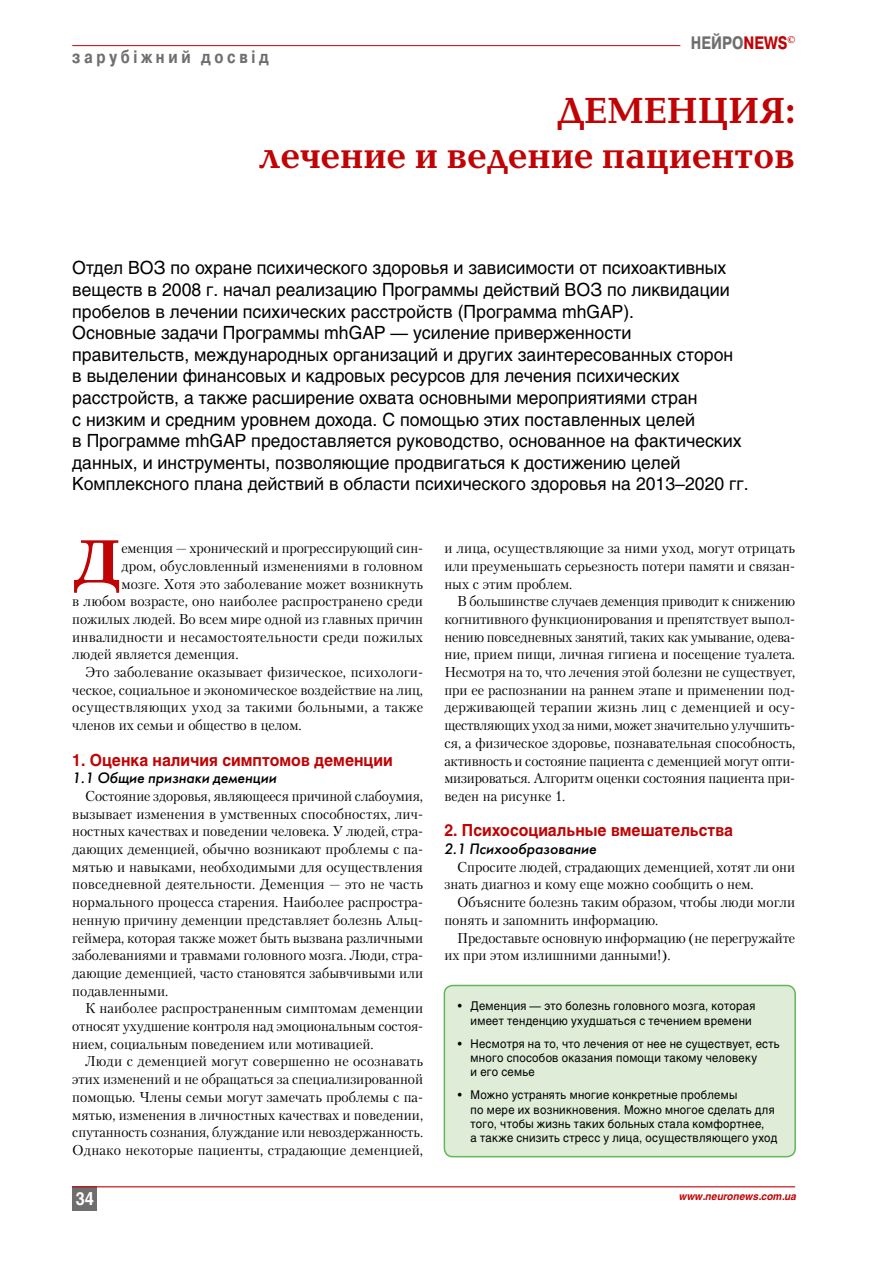
<style>
.page{position:relative;width:893px;height:1263px;background:#fff}
.page>*{position:absolute;margin:0;border:0;box-sizing:border-box;transform-origin:0 0}
.t1{font:700 60.3px "Petersburg C";color:#c00304;scale:1.04 1}
.t2{font:700 37.5px/45px "Baltica C";color:#c00304;text-align:right}
.t3{font:18px/21.6px "Helios C";color:#000}
.t4{font:700 18px "Pragmatica C";letter-spacing:.25em;color:#6e6e6e;scale:.8 1}
.t5{font:700 18px "Pragmatica C";color:#6e6e6e;scale:.8 1}
.t6{font:700 18px "Helios C";color:#fff;scale:.9 1}
.t7{font:700 16.5px "Helios C";color:#c00304;scale:.95 1}
.t8{font:italic 15px "Futuris C";color:#000}
.t9{font:14.25px/17.7px "Petersburg C";color:#000;text-align:justify;scale:.96 1}
.t10{font:14.25px/17.7px "Petersburg C";color:#000;text-align:justify}
.t11{font:14.25px "Petersburg C";letter-spacing:.02em;color:#000}
.t12{font:12px/14.4px "Helios C";letter-spacing:.02em;color:#000;scale:.95 1}
.t13{font:italic 700 10.5px "Helios C";color:#c00304;scale:.95 1}
.s1{color:#c00304}
</style>
<div class="page">
<div style="left:72px;top:1186px;width:24px;height:24px;background:#6e6e6e"></div>
<hr style="left:72px;top:1186px;width:723px;height:1px;background:#c00304">
<hr style="left:72px;top:45px;width:608px;height:1px;background:#c00304">
<div style="left:444px;top:985px;width:351px;height:172px;background:#dfedd8;border-radius:9px"></div>
<div style="left:444px;top:985px;width:352px;height:172px;border:2px solid #64b659;border-radius:9px"></div>
<p class="t4" style="left:72px;top:47px;width:247px">зарубіжний досвід</p>
<p class="t5" style="left:691px;top:32px;width:132px">НЕЙРО<span class="s1">NEWS</span><sup>©</sup></p>
<h2 class="t2" style="left:259px;top:89px;width:538px">деменциЯ:<br>лечение и ведение пациентов</h2>
<p class="t3" style="left:72px;top:257px;width:678px">Отдел ВОЗ по охране психического здоровья и зависимости от психоактивных веществ в 2008 г. начал реализацию Программы действий ВОЗ по ликвидации пробелов в лечении психических расстройств (Программа mhGAP).<br>Основные задачи Программы mhGAP — усиление приверженности правительств, международных организаций и других заинтересованных сторон<br>в выделении финансовых и кадровых ресурсов для лечения психических расстройств, а также расширение охвата основными мероприятиями стран<br>с низким и средним уровнем дохода. С помощью этих поставленных целей<br>в Программе mhGAP предоставляется руководство, основанное на фактических данных, и инструменты, позволяющие продвигаться к достижению целей Комплексного плана действий в области психического здоровья на 2013–2020 гг.</p>
<h1 class="t1" style="left:72px;top:524px;width:48px">Д</h1>
<p class="t9" style="left:122px;top:539px;width:316px">еменция — хронический и прогрессирующий син-</p>
<p class="t10" style="left:122px;top:557px;width:303px">дром, обусловленный изменениями в головном</p>
<p class="t10" style="left:122px;top:574px;width:303px">мозге. Хотя это заболевание может возникнуть</p>
<p class="t10" style="left:72px;top:592px;width:352px">в любом возрасте, оно наиболее распространено среди</p>
<p class="t10" style="left:72px;top:610px;width:352px">пожилых людей. Во всем мире одной из главных причин</p>
<p class="t10" style="left:72px;top:628px;width:352px">инвалидности и несамостоятельности среди пожилых</p>
<p class="t10" style="left:72px;top:645px;width:168px">людей -является деменция.</p>
<p class="t10" style="left:85px;top:663px;width:340px">Это заболевание оказывает физическое, психологи-</p>
<p class="t10" style="left:72px;top:681px;width:352px">ческое, социальное и экономическое воздействие на лиц,</p>
<p class="t11" style="left:72px;top:699px;width:352px">осуществляющих уход за такими больными, а также</p>
<p class="t10" style="left:72px;top:716px;width:231px">членов их семьи и общество в целом.</p>
<p class="t7" style="left:72px;top:750px;width:339px">1. Оценка наличия симптомов деменции</p>
<p class="t8" style="left:72px;top:769px;width:206px">1.1 Общие признаки деменции</p>
<p class="t9" style="left:72px;top:787px;width:367px;text-indent:13px">Состояние здоровья, являющееся причиной слабоумия, вызывает изменения в умственных способностях, лич&shy;ностных качествах и поведении человека. У людей, стра&shy;дающих деменцией, обычно возникают проблемы с па&shy;мятью и навыками, необходимыми для осуществления повседневной деятельности. Деменция — это не часть нормального процесса старения. Наиболее распростра&shy;ненную причину деменции представляет болезнь Альц&shy;геймера, которая также может быть вызвана различными заболеваниями и травмами головного мозга. Люди, стра&shy;дающие деменцией, часто становятся забывчивыми или подавленными.</p>
<p class="t10" style="left:72px;top:999px;width:352px;text-indent:13px">К наиболее распространенным симптомам деменции относят ухудшение контроля над эмоциональным состоя&shy;нием, социальным поведением или мотивацией.</p>
<p class="t10" style="left:72px;top:1052px;width:352px;text-indent:13px">Люди с деменцией могут совершенно не осознавать этих изменений и не обращаться за специализированной помощью. Члены семьи могут замечать проблемы с па&shy;мятью, изменения в личностных качествах и поведении, спутанность сознания, блуждание или невоздержанность.<br>Однако некоторые пациенты, страдающие деменцией,</p>
<p class="t6" style="left:76px;top:1188px;width:22px">34</p>
<p class="t10" style="left:444px;top:539px;width:352px">и лица, осуществляющие за ними уход, могут отрицать или преуменьшать серьезность потери памяти и связан&shy;ных с этим проблем.</p>
<p class="t9" style="left:444px;top:592px;width:367px;text-indent:13px">В большинстве случаев деменция приводит к снижению когнитивного функционирования и препятствует выпол&shy;нению повседневных занятий, таких как умывание, одева&shy;ние, прием пищи, личная гигиена и посещение -туалета.<br>Несмотря на то, что лечения этой болезни не существует, при ее распознании на раннем этапе и применении под&shy;держивающей терапии жизнь лиц с деменцией и осу&shy;ществляющих уход за ними, может значительно улучшить&shy;ся, а физическое здоровье, познавательная способность, активность и состояние пациента с деменцией могут опти&shy;мизироваться. Алгоритм оценки состояния пациента при&shy;веден на рисунке 1.</p>
<p class="t7" style="left:444px;top:821px;width:305px">2. Психосоциальные вмешательства</p>
<p class="t8" style="left:444px;top:840px;width:154px">2.1 Психообразование</p>
<p class="t10" style="left:444px;top:858px;width:352px;text-indent:13px">Спросите людей, страдающих деменцией, хотят ли они знать диагноз и кому еще можно сообщить о нем.</p>
<p class="t10" style="left:444px;top:893px;width:352px;text-indent:13px">Объясните болезнь таким образом, чтобы люди могли понять и запомнить информацию.</p>
<p class="t9" style="left:444px;top:928px;width:367px;text-indent:13px">Предоставьте основную информацию (не перегружайте их при этом излишними данными!).</p>
<p class="t12" style="left:458px;top:999px;width:315px;text-align:right">• Деменция — это болезнь головного мозга, которая имеет тенденцию ухудшаться с течением времени</p>
<p class="t12" style="left:471px;top:1036px;width:327px;text-indent:-13px">• Несмотря на то, что лечения от нее не существует, есть много способов оказания помощи такому человеку<br>и его семье</p>
<p class="t12" style="left:471px;top:1088px;width:324px;text-indent:-13px">• Можно устранять многие конкретные проблемы<br>по мере их возникновения. Можно многое сделать для того, чтобы жизнь таких больных стала комфортнее,<br>а также снизить стресс у лица, осуществляющего уход</p>
<p class="t13" style="left:679px;top:1190px;width:125px">www.neuronews.com.ua</p>
</div>
